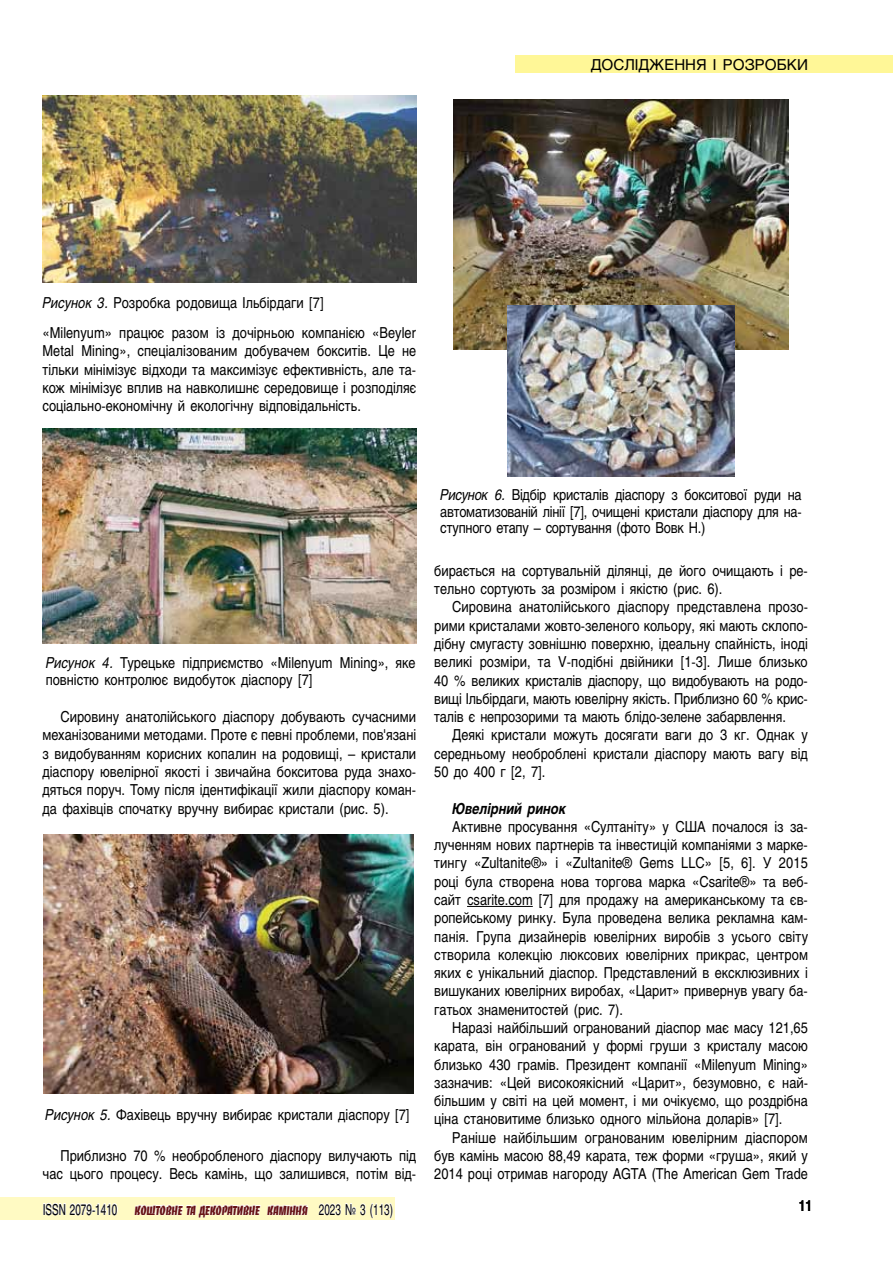
<style>
.page{position:relative;width:893px;height:1263px;background:#fff}
.page>*{position:absolute;margin:0;border:0;box-sizing:border-box;transform-origin:0 0}
.t1{font:15px/18.3px "Helios";color:#000;text-align:justify;scale:.85 1}
.t2{font:15px "Helios";color:#000}
.t3{font:italic 700 15px "Helios";color:#000;scale:.85 1}
.t4{font:700 15px "Helios";color:#000;scale:.8 1}
.t5{font:13.5px "Banco Heavy C";color:#671316;scale:.8 1}
.s1{font-style:italic}
.s2{font-family:"Helios";font-size:15px;color:#000}
</style>
<div class="page">
<div style="left:0;top:1197px;width:395px;height:23px;background:#fffac3"></div>
<svg style="left:134px;top:1204px;width:127px;height:14px"></svg>
<svg style="left:267px;top:1204px;width:41px;height:11px"></svg>
<svg style="left:318px;top:1203px;width:75px;height:15px"></svg>
<svg style="left:44px;top:1203px;width:74px;height:12px"></svg>
<div style="left:515px;top:55px;width:378px;height:17px;background:#fff797"></div>
<hr style="left:467px;top:906px;width:66px;height:1px;background:#000">
<img style="left:43px;top:95px;width:374px;height:187px">
<img style="left:453px;top:100px;width:336px;height:249px">
<img style="left:508px;top:306px;width:226px;height:170px">
<img style="left:43px;top:428px;width:374px;height:215px">
<img style="left:44px;top:835px;width:370px;height:259px">
<p class="t2" style="left:591px;top:55px;width:219px">ДОСЛІДЖЕННЯ І РОЗРОБКИ</p>
<p class="t1" style="left:43px;top:293px;width:332px"><span class="s1">Рисунок 3.</span> Розробка родовища Ільбірдаги [7]</p>
<p class="t1" style="left:43px;top:323px;width:441px">«Milenyum» працює разом із дочірньою компанією «Beyler Metal Mining», спеціалізованим добувачем бокситів. Це не тільки мінімізує відходи та максимізує ефективність, але та&shy;кож мінімізує вплив на навколишнє середовище і розподіляє соціально-економічну й екологічну відповідальність.</p>
<p class="t1" style="left:46px;top:655px;width:437px;line-height:16.5px"><span class="s1">Рисунок 4.</span> Турецьке підприємство «Milenyum Mining», яке повністю контролює видобуток діаспору [7]</p>
<p class="t1" style="left:43px;top:707px;width:441px;text-indent:18px">Сировину анатолійського діаспору добувають сучасними механізованими методами. Проте є певні проблеми, пов'язані з видобуванням корисних копалин на родовищі, – кристали діаспору ювелірної якості і звичайна бокситова руда знахо&shy;дяться поруч. Тому після ідентифікації жили діаспору коман&shy;да фахівців спочатку вручну вибирає кристали (рис. 5).</p>
<p class="t1" style="left:45px;top:1105px;width:430px"><span class="s1">Рисунок 5.</span> Фахівець вручну вибирає кристали діаспору [7]</p>
<p class="t1" style="left:43px;top:1146px;width:441px;text-align:right">Приблизно 70 % необробленого діаспору вилучають під час цього процесу. Весь камінь, що залишився, потім від-</p>
<p class="t5" style="left:43px;top:1202px;width:439px"><span class="s2">ISSN 2079-1410</span> коштовне та декоративне каміння <span class="s2">2023 № 3 (113)</span></p>
<p class="t1" style="left:440px;top:487px;width:427px;line-height:16.5px"><span class="s1">Рисунок 6.</span> Відбір кристалів діаспору з бокситової руди на автоматизованій лінії [7], очищені кристали діаспору для на&shy;ступного етапу – сортування (фото Вовк Н.)</p>
<p class="t1" style="left:434px;top:561px;width:441px">бирається на сортувальній ділянці, де його очищають і ре&shy;тельно сортують за розміром і якістю (рис. 6).</p>
<p class="t1" style="left:434px;top:598px;width:441px;text-indent:18px">Сировина анатолійського діаспору представлена прозо&shy;рими кристалами жовто-зеленого кольору, які мають склопо&shy;дібну смугасту зовнішню поверхню, ідеальну спайність, іноді великі розміри, та V-подібні двійники [1-3]. Лише близько 40 % великих кристалів діаспору, що видобувають на родо&shy;вищі Ільбірдаги, мають ювелірну якість. Приблизно 60 % крис&shy;талів є непрозорими та мають блідо-зелене забарвлення.</p>
<p class="t1" style="left:434px;top:726px;width:441px;text-indent:18px">Деякі кристали можуть досягати ваги до 3 кг. Однак у середньому необроблені кристали діаспору мають вагу від 50 до 400 г [2, 7].</p>
<p class="t3" style="left:452px;top:799px;width:135px">Ювелірний ринок</p>
<p class="t1" style="left:434px;top:817px;width:441px;text-indent:18px">Активне просування «Султаніту» у США почалося iз за&shy;лученням нових партнерів та інвестицій компаніями з марке&shy;тингу «Zultanite®» і «Zultanite® Gems LLC» [5, 6]. У 2015 році була створена нова торгова марка «Csarite®» та веб&shy;сайт csarite.com [7] для продажу на американському та єв&shy;ропейському ринку. Була проведена велика рекламна кам&shy;панія. Група дизайнерів ювелірних виробів з усього світу створила колекцію люксових ювелірних прикрас, центром яких є унікальний діаспор. Представлений в ексклюзивних і вишуканих ювелірних виробах, «Царит» привернув увагу ба&shy;гатьох знаменитостей (рис. 7).</p>
<p class="t1" style="left:434px;top:1018px;width:441px;text-indent:18px">Наразі найбільший огранований діаспор має масу 121,65 карата, він огранований у формі груши з кристалу масою близько 430 грамів. Президент компанії «Milenyum Mining» зазначив: «Цей високоякісний «Царит», безумовно, є най&shy;більшим у світі на цей момент, і ми очікуємо, що роздрібна ціна становитиме близько одного мільйона доларів» [7].</p>
<p class="t1" style="left:434px;top:1128px;width:441px;text-indent:18px">Раніше найбільшим огранованим ювелірним діаспором був камінь масою 88,49 карата, теж форми «груша», який у 2014 році отримав нагороду AGTA (The American Gem Trade</p>
<p class="t4" style="left:799px;top:1197px;width:18px">11</p>
</div>
